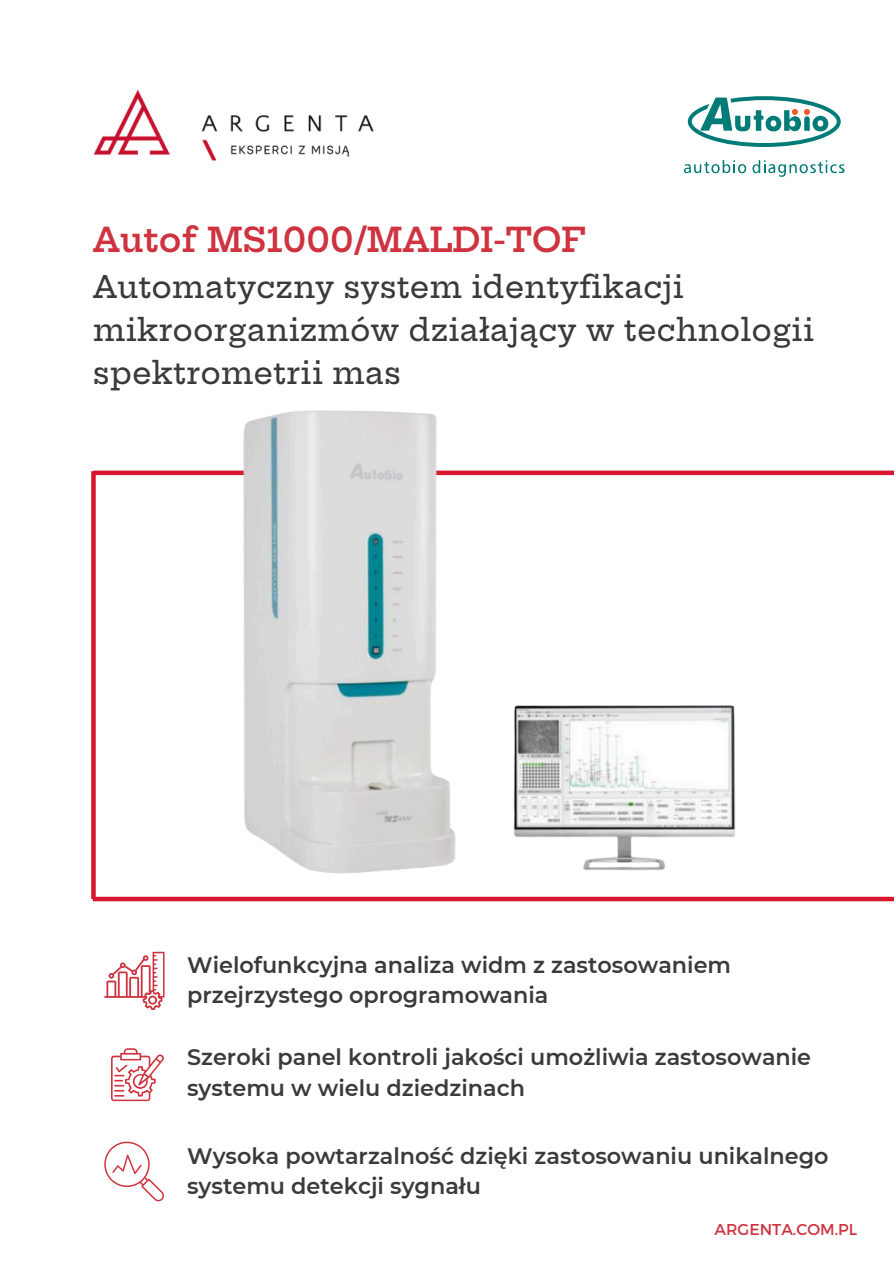
<style>
.page{position:relative;width:894px;height:1264px;background:#fff}
.page>*{position:absolute;margin:0;border:0;box-sizing:border-box;transform-origin:0 0}
.t1{font:600 33.6px "Hepta Slab";color:#ce333f}
.t2{font:500 30.6px/42.8px "Hepta Slab";color:#393b3b}
.t3{font:600 22.35px/30.3px "Montserrat";color:#393b3b}
.t4{font:15.75px "Montserrat";color:#ce333f}
</style>
<div class="page">
<div style="left:93px;top:470px;width:800px;height:5px;background:#d7172f"></div>
<div style="left:91px;top:471px;width:5px;height:428px;background:#d7172f"></div>
<div style="left:93px;top:896px;width:800px;height:5px;background:#d7172f"></div>
<img style="left:93px;top:89px;width:281px;height:72px">
<svg style="left:104px;top:951px;width:60px;height:59px"></svg>
<svg style="left:111px;top:1048px;width:53px;height:53px"></svg>
<img style="left:183px;top:410px;width:602px;height:464px">
<svg style="left:687px;top:96px;width:153px;height:51px"></svg>
<svg style="left:752px;top:160px;width:92px;height:17px"></svg>
<svg style="left:683px;top:160px;width:63px;height:14px"></svg>
<svg style="left:104px;top:1141px;width:60px;height:60px"></svg>
<h1 class="t1" style="left:93px;top:219px;width:494px">Autof MS1000/MALDI-TOF</h1>
<p class="t2" style="left:93px;top:265px;width:722px">Automatyczny system identyfikacji mikroorganizmów działający w technologii spektrometrii mas</p>
<p class="t3" style="left:187px;top:949px;width:545px">Wielofunkcyjna analiza widm z zastosowaniem przejrzystego oprogramowania</p>
<h2 class="t3" style="left:187px;top:1041px;width:625px">Szeroki panel kontroli jakości umożliwia zastosowanie systemu w wielu dziedzinach</h2>
<p class="t3" style="left:187px;top:1140px;width:643px">Wysoka powtarzalność dzięki zastosowaniu unikalnego systemu detekcji sygnału</p>
<h1 class="t4" style="left:714px;top:1219px;width:144px">ARGENTA.COM.PL</h1>
</div>
